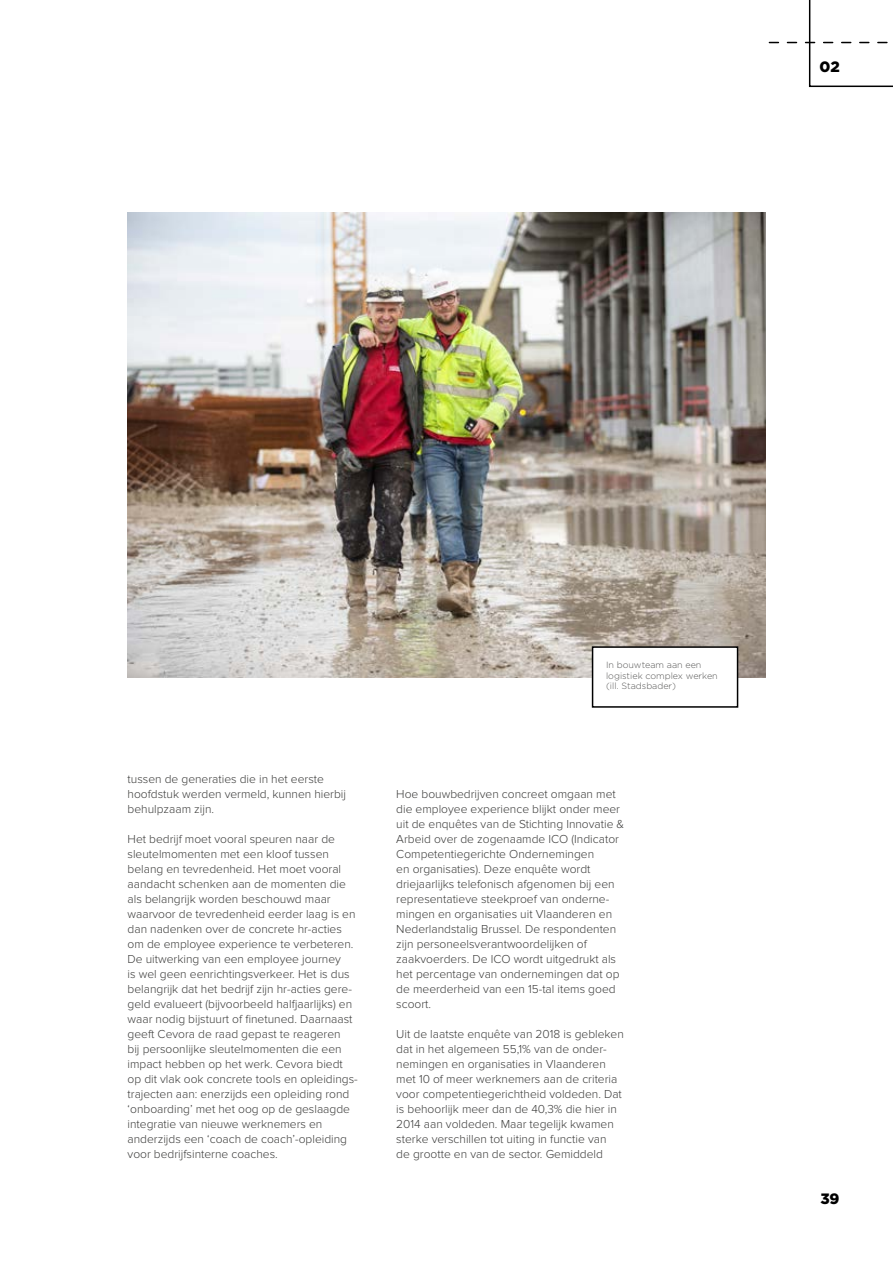
<style>
.page{position:relative;width:893px;height:1263px;background:#fff}
.page>*{position:absolute;margin:0;border:0;box-sizing:border-box;transform-origin:0 0}
.t1{font:900 15px "Gotham";color:#000}
.t2{font:300 12px/15px "Proxima Nova";color:#3c3c3b}
.t3{font:300 9px/10.8px "Gotham";color:#575756}
</style>
<div class="page">
<img style="left:128px;top:213px;width:637px;height:465px">
<div style="left:593px;top:647px;width:144px;height:60px;background:#fff"></div>
<div style="left:592px;top:646px;width:146px;height:62px;border:2px solid #000"></div>
<svg style="left:769px;top:0;width:124px;height:88px"></svg>
<p class="t1" style="left:820px;top:56px;width:22px">02</p>
<p class="t2" style="left:128px;top:771px;width:220px">tussen de generaties die in het eerste hoofdstuk werden vermeld, kunnen hierbij behulpzaam zijn.</p>
<p class="t2" style="left:128px;top:831px;width:232px">Het bedrijf moet vooral speuren naar de sleutelmomenten met een kloof tussen belang en tevredenheid. Het moet vooral aandacht schenken aan de momenten die als belangrijk worden beschouwd maar waarvoor de tevredenheid eerder laag is en dan nadenken over de concrete hr-acties om de employee experience te verbeteren.<br>De uitwerking van een employee journey<br>is wel geen eenrichtingsverkeer. Het is dus belangrijk dat het bedrijf zijn hr-acties gere&shy;geld evalueert (bijvoorbeeld halfjaarlijks) en waar nodig bijstuurt of finetuned. Daarnaast geeft Cevora de raad gepast te reageren<br>bij persoonlijke sleutelmomenten die een impact hebben op het werk. Cevora biedt op dit vlak ook concrete tools en opleidings&shy;trajecten aan: enerzijds een opleiding rond ‘onboarding’ met het oog op de geslaagde integratie van nieuwe werknemers en anderzijds een ‘coach de coach’-opleiding voor bedrijfsinterne coaches.</p>
<p class="t3" style="left:606px;top:659px;width:113px">In bouwteam aan een logistiek complex werken (ill. Stadsbader)</p>
<p class="t2" style="left:396px;top:786px;width:229px">Hoe bouwbedrijven concreet omgaan met die employee experience blijkt onder meer uit de enquêtes van de Stichting Innovatie &amp; Arbeid over de zogenaamde ICO (Indicator Competentiegerichte Ondernemingen<br>en organisaties). Deze enquête wordt driejaarlijks telefonisch afgenomen bij een representatieve steekproef van onderne&shy;mingen en organisaties uit Vlaanderen en Nederlandstalig Brussel. De respondenten zijn personeelsverantwoordelijken of zaakvoerders. De ICO wordt uitgedrukt als het percentage van ondernemingen dat op de meerderheid van een 15-tal items goed scoort.</p>
<p class="t2" style="left:396px;top:1026px;width:229px">Uit de laatste enquête van 2018 is gebleken dat in het algemeen 55,1% van de onder&shy;nemingen en organisaties in Vlaanderen met 10 of meer werknemers aan de criteria voor competentiegerichtheid voldeden. Dat is behoorlijk meer dan de 40,3% die hier in 2014 aan voldeden. Maar tegelijk kwamen sterke verschillen tot uiting in functie van<br>de grootte en van de sector. Gemiddeld</p>
<p class="t1" style="left:820px;top:1188px;width:21px">39</p>
</div>
